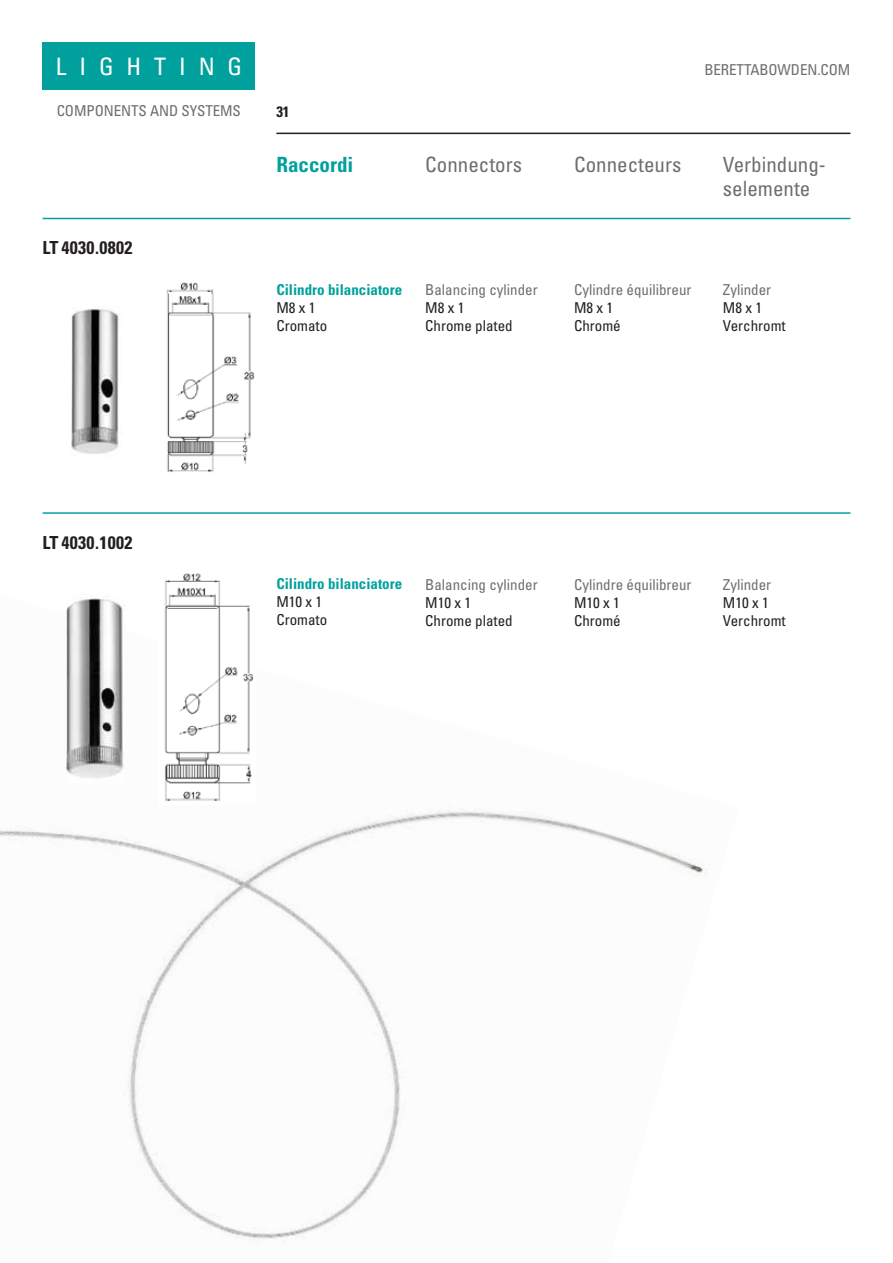
<style>
.page{position:relative;width:893px;height:1263px;background:#fff}
.page>*{position:absolute;margin:0;border:0;box-sizing:border-box;transform-origin:0 0}
.t1{font:condensed 24px "Univers";letter-spacing:.54em;color:#fff}
.t2{font:condensed 21px/24px "Univers";color:#6d6e71}
.t3{font:700 condensed 21px "Univers";color:#00a19d}
.t4{font:700 condensed 18px "Univers";letter-spacing:.02em;color:#231f20}
.t5{font:condensed 15px "Univers";color:#6d6e71}
.t6{font:condensed 15px/18px "Univers";color:#231f20}
.t7{font:700 condensed 15px "Univers";color:#00a19d}
.t8{font:700 condensed 15px "Univers";color:#231f20}
</style>
<div class="page">
<img style="left:0;top:810px;width:710px;height:430px">
<hr style="left:276px;top:133px;width:574px;height:1px;background:#231f20">
<div style="left:43px;top:43px;width:212px;height:47px;background:#00a19d"></div>
<hr style="left:43px;top:218px;width:807px;height:1px;background:#00a19d">
<img style="left:166px;top:282px;width:89px;height:191px">
<img style="left:71px;top:309px;width:49px;height:145px">
<hr style="left:43px;top:512px;width:807px;height:2px;background:#00a19d">
<img style="left:66px;top:598px;width:59px;height:180px">
<img style="left:164px;top:573px;width:90px;height:229px">
<h1 class="t1" style="left:56px;top:51px;width:188px">LIGHTING</h1>
<p class="t5" style="left:57px;top:101px;width:186px">COMPONENTS AND SYSTEMS</p>
<p class="t4" style="left:43px;top:237px;width:91px">LT 4030.0802</p>
<p class="t8" style="left:276px;top:103px;width:15px">31</p>
<p class="t5" style="left:704px;top:60px;width:148px">BERETTABOWDEN.COM</p>
<h2 class="t3" style="left:276px;top:151px;width:79px">Raccordi</h2>
<h2 class="t2" style="left:425px;top:152px;width:98px">Connectors</h2>
<h2 class="t2" style="left:574px;top:152px;width:109px">Connecteurs</h2>
<h2 class="t2" style="left:723px;top:152px;width:105px">Verbindung&shy;selemente</h2>
<p class="t7" style="left:276px;top:280px;width:127px">Cilindro bilanciatore</p>
<p class="t6" style="left:276px;top:298px;width:52px">M8 x 1<br>Cromato</p>
<p class="t5" style="left:425px;top:280px;width:114px">Balancing cylinder</p>
<p class="t6" style="left:425px;top:299px;width:89px">M8 x 1<br>Chrome plated</p>
<p class="t5" style="left:574px;top:280px;width:119px">Cylindre équilibreur</p>
<p class="t6" style="left:574px;top:299px;width:48px">M8 x 1<br>Chromé</p>
<p class="t5" style="left:723px;top:280px;width:50px">Zylinder</p>
<p class="t6" style="left:723px;top:299px;width:64px">M8 x 1<br>Verchromt</p>
<p class="t4" style="left:43px;top:531px;width:91px">LT 4030.1002</p>
<p class="t7" style="left:276px;top:575px;width:127px">Cilindro bilanciatore</p>
<p class="t6" style="left:276px;top:592px;width:52px">M10 x 1<br>Cromato</p>
<p class="t5" style="left:425px;top:575px;width:114px">Balancing cylinder</p>
<p class="t6" style="left:425px;top:593px;width:89px">M10 x 1<br>Chrome plated</p>
<p class="t5" style="left:574px;top:575px;width:119px">Cylindre équilibreur</p>
<p class="t6" style="left:574px;top:593px;width:48px">M10 x 1<br>Chromé</p>
<p class="t5" style="left:723px;top:575px;width:50px">Zylinder</p>
<p class="t6" style="left:723px;top:593px;width:64px">M10 x 1<br>Verchromt</p>
</div>
